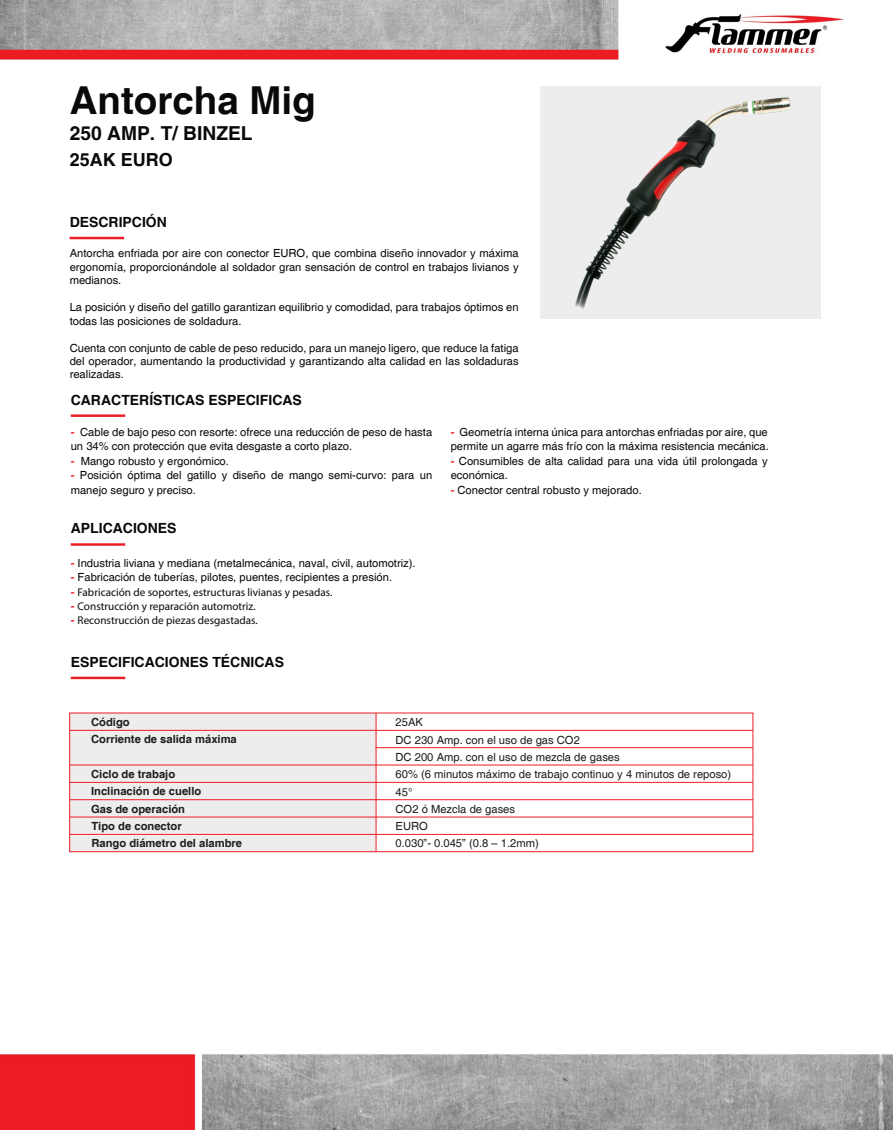
<style>
.page{position:relative;width:893px;height:1130px;background:#fff}
.page>*{position:absolute;margin:0;border:0;box-sizing:border-box;transform-origin:0 0}
.t1{font:700 38.5px "Helvetica";color:#090909}
.t2{font:700 19.25px "Helvetica";color:#090909}
.t3{font:700 18.02px "Helvetica";color:#090909}
.t4{font:700 14px "Helvetica";color:#090909}
.t5{font:11.2px/13.4px "Helvetica";color:#090909}
.t6{font:11.2px/17.3px "Helvetica";color:#1d1d1b}
.t7{font:11.2px "Myriad Pro";color:#090909}
.t8{font:700 11.2px/17.3px "Helvetica";color:#1d1d1b}
.s1{font-weight:700;color:#ed1c24}
.s2{font-family:"Helvetica";font-weight:700;color:#ed1c24}
</style>
<div class="page">
<img style="left:0;top:0;width:892px;height:1129px">
<div style="left:540px;top:86px;width:280px;height:232px;background:#ededed"></div>
<hr style="left:70px;top:237px;width:54px;height:2px;background:#ed1c24">
<hr style="left:71px;top:414px;width:54px;height:3px;background:#ed1c24">
<hr style="left:71px;top:543px;width:54px;height:2px;background:#ed1c24">
<hr style="left:71px;top:676px;width:54px;height:3px;background:#ed1c24">
<div style="left:70px;top:712px;width:306px;height:139px;background:#ededed"></div>
<hr style="left:70px;top:833px;width:683px;height:1px;background:#ed1c24">
<hr style="left:70px;top:816px;width:683px;height:1px;background:#ed1c24">
<hr style="left:70px;top:799px;width:683px;height:1px;background:#ed1c24">
<hr style="left:70px;top:781px;width:683px;height:1px;background:#ed1c24">
<hr style="left:70px;top:764px;width:683px;height:1px;background:#ed1c24">
<hr style="left:375px;top:747px;width:378px;height:1px;background:#ed1c24">
<hr style="left:70px;top:729px;width:683px;height:1px;background:#ed1c24">
<hr style="left:376px;top:712px;width:1px;height:139px;background:#ed1c24">
<img style="left:559px;top:97px;width:242px;height:232px">
<h1 class="t1" style="left:70px;top:77px;width:247px">Antorcha Mig</h1>
<h2 class="t2" style="left:70px;top:121px;width:184px">250 AMP. T/ BINZEL</h2>
<h3 class="t3" style="left:70px;top:149px;width:105px">25AK EURO</h3>
<p class="t4" style="left:70px;top:214px;width:99px">DESCRIPCIÓN</p>
<p class="t5" style="left:70px;top:247px;width:450px;text-align:justify">Antorcha enfriada por aire con conector EURO, que combina diseño innovador y máxima ergonomía, proporcionándole al soldador gran sensación de control en trabajos livianos y medianos.</p>
<p class="t5" style="left:70px;top:301px;width:450px">La posición y diseño del gatillo garantizan equilibrio y comodidad, para trabajos óptimos en todas las posiciones de soldadura.</p>
<p class="t5" style="left:70px;top:341px;width:450px;text-align:justify">Cuenta con conjunto de cable de peso reducido, para un manejo ligero, que reduce la fatiga del operador, aumentando la productividad y garantizando alta calidad en las soldaduras realizadas.</p>
<p class="t4" style="left:71px;top:391px;width:233px">CARACTERÍSTICAS ESPECIFICAS</p>
<p class="t5" style="left:71px;top:425px;width:363px;line-height:14.3px"><span class="s1">-</span> Cable de bajo peso con resorte: ofrece una reducción de peso de hasta un 34% con protección que evita desgaste a corto plazo.</p>
<p class="t5" style="left:71px;top:454px;width:160px"><span class="s1">-</span> Mango robusto y ergonómico.</p>
<p class="t5" style="left:71px;top:468px;width:363px;line-height:14.3px"><span class="s1">-</span> Posición óptima del gatillo y diseño de mango semi-curvo: para un manejo seguro y preciso.</p>
<p class="t5" style="left:450px;top:425px;width:320px;line-height:14.3px"><span class="s1">-</span> Geometría interna única para antorchas enfriadas por aire, que permite un agarre más frío con la máxima resistencia mecánica.</p>
<p class="t5" style="left:450px;top:454px;width:318px;line-height:14.3px"><span class="s1">-</span> Consumibles de alta calidad para una vida útil prolongada y económica.</p>
<p class="t5" style="left:450px;top:483px;width:193px"><span class="s1">-</span> Conector central robusto y mejorado.</p>
<p class="t4" style="left:71px;top:520px;width:107px">APLICACIONES</p>
<p class="t5" style="left:71px;top:556px;width:346px"><span class="s1">-</span> Industria liviana y mediana (metalmecánica, naval, civil, automotriz).</p>
<p class="t5" style="left:71px;top:571px;width:323px"><span class="s1">-</span> Fabricación de tuberías, pilotes, puentes, recipientes a presión.</p>
<p class="t7" style="left:71px;top:585px;width:263px"><span class="s2">-</span> Fabricación de soportes, estructuras livianas y pesadas.</p>
<p class="t7" style="left:71px;top:599px;width:186px"><span class="s2">-</span> Construcción y reparación automotriz.</p>
<p class="t7" style="left:71px;top:613px;width:188px"><span class="s2">-</span> Reconstrucción de piezas desgastadas.</p>
<p class="t4" style="left:71px;top:653px;width:215px">ESPECIFICACIONES TÉCNICAS</p>
<p class="t8" style="left:91px;top:713px;width:40px">Código</p>
<p class="t6" style="left:395px;top:714px;width:29px">25AK</p>
<p class="t8" style="left:91px;top:731px;width:147px">Corriente de salida máxima</p>
<p class="t6" style="left:395px;top:731px;width:226px">DC 230 Amp. con el uso de gas CO2<br>DC 200 Amp. con el uso de mezcla de gases</p>
<p class="t8" style="left:91px;top:766px;width:86px">Ciclo de trabajo</p>
<p class="t6" style="left:395px;top:766px;width:337px">60% (6 minutos máximo de trabajo continuo y 4 minutos de reposo)</p>
<p class="t8" style="left:91px;top:783px;width:112px">Inclinación de cuello</p>
<p class="t6" style="left:395px;top:783px;width:18px">45°</p>
<p class="t8" style="left:91px;top:800px;width:95px">Gas de operación</p>
<p class="t6" style="left:395px;top:800px;width:121px">CO2 ó Mezcla de gases</p>
<p class="t8" style="left:91px;top:817px;width:152px">Tipo de conector<br>Rango diámetro del alambre</p>
<p class="t6" style="left:395px;top:817px;width:145px">EURO<br>0.030”- 0.045” (0.8 – 1.2mm)</p>
</div>
